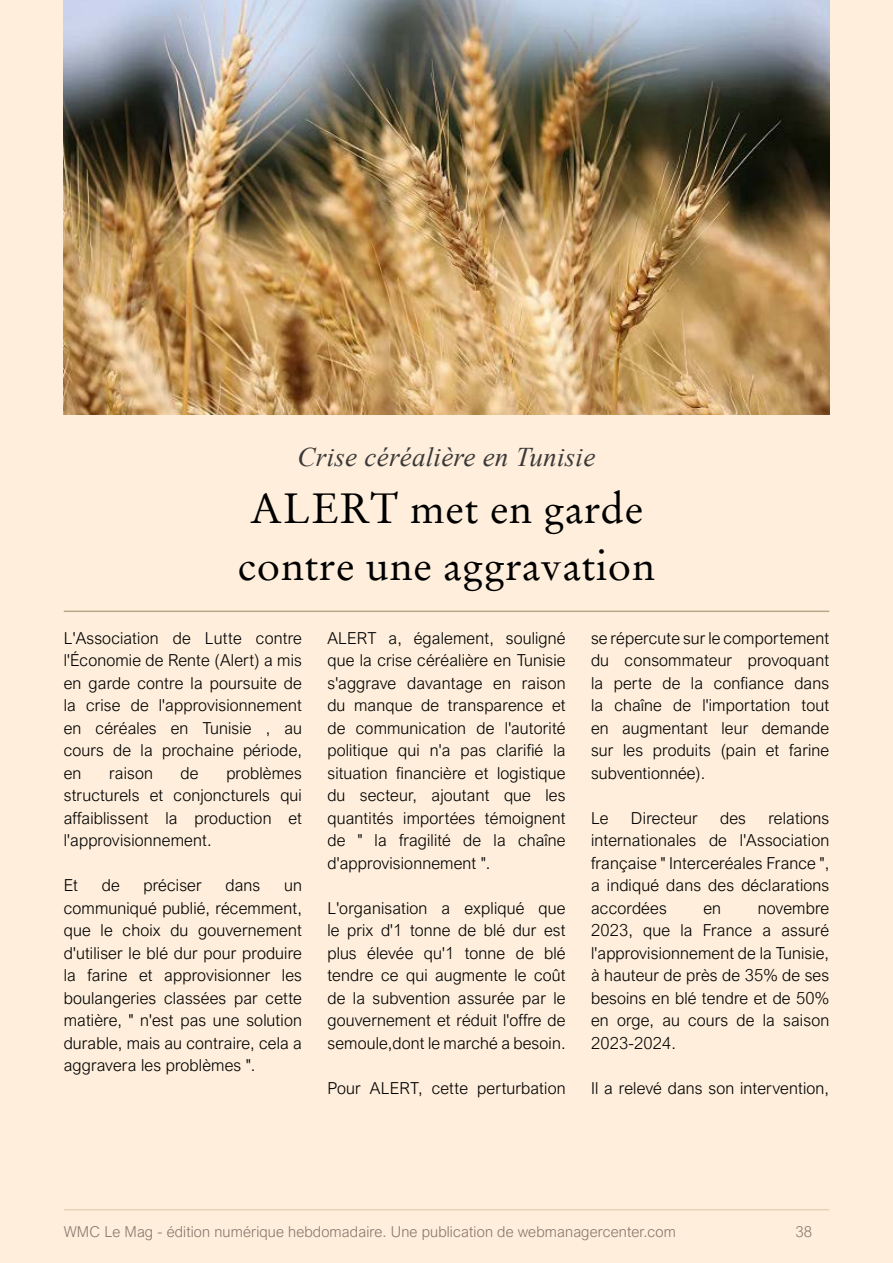
<style>
.page{position:relative;width:893px;height:1263px;background:#feeedb}
.page>*{position:absolute;margin:0;border:0;box-sizing:border-box;transform-origin:0 0}
.t1{font:42px/57px "Stempel Garamond W04";letter-spacing:.01em;color:#000}
.t2{font:italic 27px "Times New Roman";letter-spacing:.01em;color:#3a3938}
.t3{font:300 16.5px/22.5px "Arial Nova";letter-spacing:.01em;color:#000;text-align:justify}
.t4{font:300 15px "Arial Nova W07";letter-spacing:.01em;color:#8b776e}
</style>
<div class="page">
<hr style="left:892px;top:0;width:1px;height:1263px;background:#feead2">
<hr style="left:64px;top:1209px;width:765px;height:1px;background:#e0cda9">
<hr style="left:64px;top:611px;width:765px;height:1px;background:#b7a886">
<img style="left:64px;top:0;width:765px;height:414px">
<h2 class="t2" style="left:298px;top:438px;width:299px">Crise céréalière en Tunisie</h2>
<h1 class="t1" style="left:238px;top:479px;width:419px">ALERT met en garde contre une aggravation</h1>
<p class="t3" style="left:64px;top:626px;width:240px">L'Association de Lutte contre l'Économie de Rente (Alert) a mis en garde contre la poursuite de la crise de l'approvisionnement en céréales en Tunisie , au cours de la prochaine période, en</p>
<p class="t3" style="left:64px;top:761px;width:240px;text-indent:163px">problèmes structurels et conjoncturels qui affaiblissent la production et l'approvisionnement.</p>
<p class="t3" style="left:64px;top:874px;width:16px">Et</p>
<p class="t3" style="left:102px;top:874px;width:20px">de</p>
<p class="t3" style="left:143px;top:874px;width:60px">préciser</p>
<p class="t3" style="left:225px;top:874px;width:36px">dans</p>
<p class="t3" style="left:109px;top:761px;width:45px">raison</p>
<p class="t3" style="left:181px;top:761px;width:20px">de</p>
<p class="t3" style="left:64px;top:874px;width:240px;text-indent:220px">un communiqué publié, récemment, que le choix du gouvernement d'utiliser le blé dur pour produire la farine et approvisionner les boulangeries classées par cette matière, " n'est pas une solution durable, mais au contraire, cela a aggravera les problèmes ".</p>
<p class="t3" style="left:327px;top:626px;width:240px">ALERT a, également, souligné que la crise céréalière en Tunisie s'aggrave davantage en raison du manque de transparence et de communication de l'autorité politique qui n'a pas clarifié la situation financière et logistique du secteur, ajoutant que les quantités importées témoignent de " la fragilité de la chaîne d'approvisionnement ".</p>
<p class="t3" style="left:327px;top:897px;width:240px">L'organisation a expliqué que le prix d'1 tonne de blé dur est plus élevée qu'1 tonne de blé tendre ce qui augmente le coût de la subvention assurée par le gouvernement et réduit l'offre de semoule,dont le marché a besoin.</p>
<p class="t3" style="left:327px;top:1077px;width:240px">Pour ALERT, cette perturbation</p>
<p class="t3" style="left:591px;top:627px;width:240px">se répercute sur le comportement du consommateur provoquant la perte de la confiance dans la chaîne de l'importation tout en augmentant leur demande sur les produits (pain et farine subventionnée).</p>
<p class="t3" style="left:591px;top:807px;width:19px">Le</p>
<p class="t3" style="left:631px;top:807px;width:68px">Directeur</p>
<p class="t3" style="left:720px;top:807px;width:27px">des</p>
<p class="t3" style="left:591px;top:807px;width:240px;text-indent:177px">relations internationales de l'Association française " Interceréales France ", a indiqué dans des déclarations accordées</p>
<p class="t3" style="left:591px;top:897px;width:240px;text-indent:167px">novembre 2023, que la France a assuré l'approvisionnement de la Tunisie, à hauteur de près de 35% de ses besoins en blé tendre et de 50% en orge, au cours de la saison 2023-2024.</p>
<p class="t3" style="left:591px;top:1077px;width:240px">Il a relevé dans son intervention,</p>
<p class="t3" style="left:703px;top:897px;width:19px">en</p>
<p class="t4" style="left:64px;top:1223px;width:614px">WMC Le Mag - édition numérique hebdomadaire. Une publication de webmanagercenter.com</p>
<p class="t4" style="left:795px;top:1223px;width:18px">38</p>
</div>
